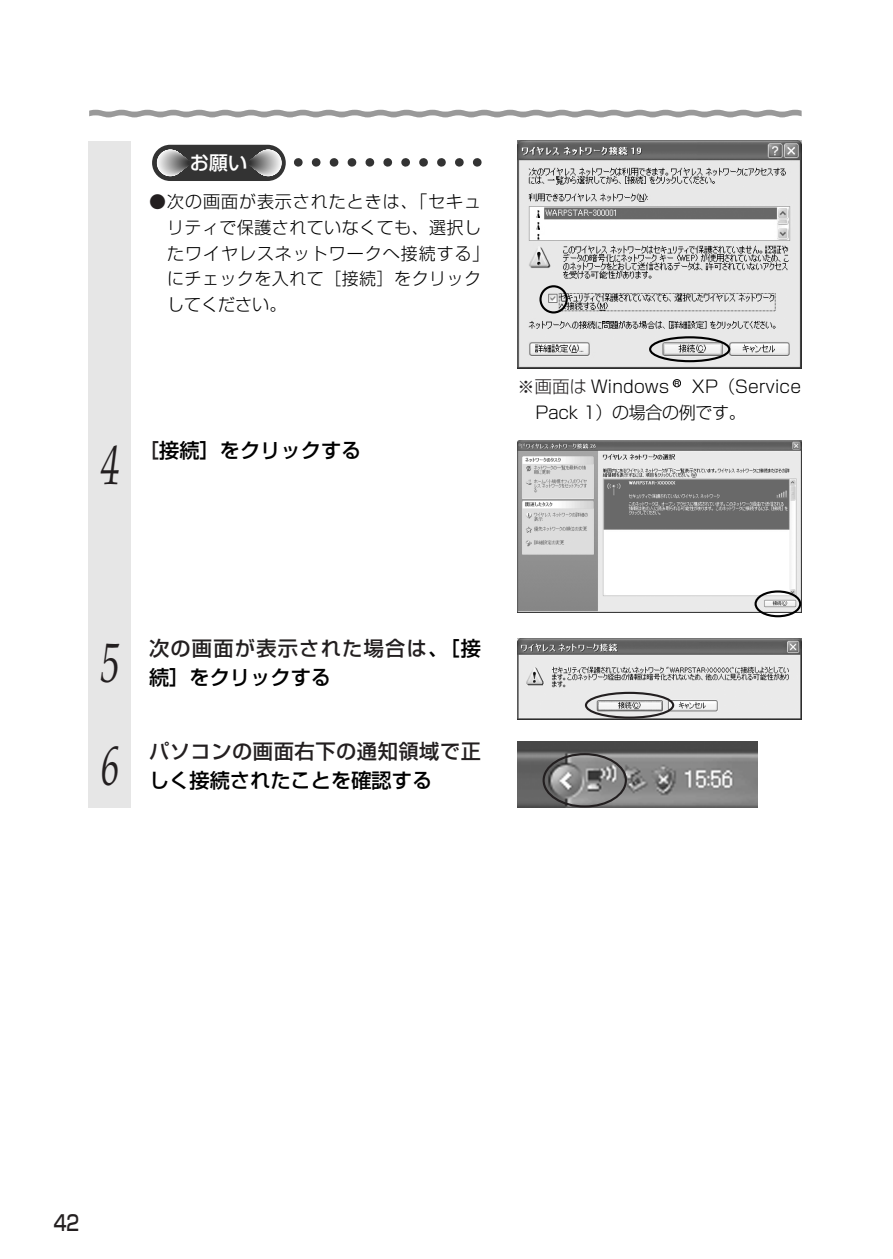
<style>
.page{position:relative;width:893px;height:1259px;background:#fff}
.page>*{position:absolute;margin:0;border:0;box-sizing:border-box;transform-origin:0 0}
.t1{font:italic 55.5px "Palatino";color:#231f20;scale:.7 1}
.t2{font:500 21.3px "Shin Go";color:#231f20;scale:.8 1}
.t3{font:500 20.1px "Shin Go";color:#000}
.t4{font:500 20.1px/28.8px "Shin Go";letter-spacing:.06em;color:#231f20}
.t5{font:500 20.1px "Shin Go";letter-spacing:.025em;color:#231f20}
.t6{font:500 19.2px "Shin Go";color:#fff}
.t7{font:300 17.1px/25.5px "Shin Go";letter-spacing:.025em;color:#000}
.t8{font:300 17.1px/26.7px "Shin Go";letter-spacing:-.025em;color:#000}
.t9{font:300 17.1px "Shin Go";letter-spacing:.005em;color:#000}
.t10{font:500 6.3px "Shin Go";color:#000}
.s1{color:#231f20}
.s2{color:#000}
</style>
<div class="page">
<svg style="left:88px;top:109px;width:714px;height:699px"></svg>
<p class="t6" style="left:190px;top:156px;width:59px">お願い</p>
<p class="t7" style="left:167px;top:191px;width:324px;text-indent:-18px"><span class="s1">●</span>次の画面が表示されたときは、「セキュリティで保護されていなくても、選択したワイヤレスネットワークへ接続する」にチェックを入れて［接続］をクリックしてください。</p>
<h1 class="t1" style="left:101px;top:443px;width:29px">4</h1>
<p class="t3" style="left:139px;top:443px;width:224px"><span class="s1">［</span>接続］をクリックする</p>
<p class="t8" style="left:535px;top:375px;width:267px;text-indent:157px">XP（Service<br>Pack 1）の場合の例です。</p>
<p class="t9" style="left:517px;top:380px;width:154px"><span class="s1">※画面は</span> Windows</p>
<p class="t10" style="left:674px;top:381px;width:6px">R</p>
<h1 class="t1" style="left:101px;top:641px;width:29px">5</h1>
<p class="t4" style="left:149px;top:636px;width:334px">次の画面が表示された場合は<span class="s2">、［接続］をクリックする</span></p>
<h1 class="t1" style="left:101px;top:744px;width:29px">6</h1>
<p class="t5" style="left:149px;top:744px;width:334px">パソコンの画面右下の通知領域で正</p>
<p class="t3" style="left:149px;top:772px;width:285px">しく接続されたことを確認する</p>
<p class="t2" style="left:54px;top:1215px;width:34px">42</p>
</div>
